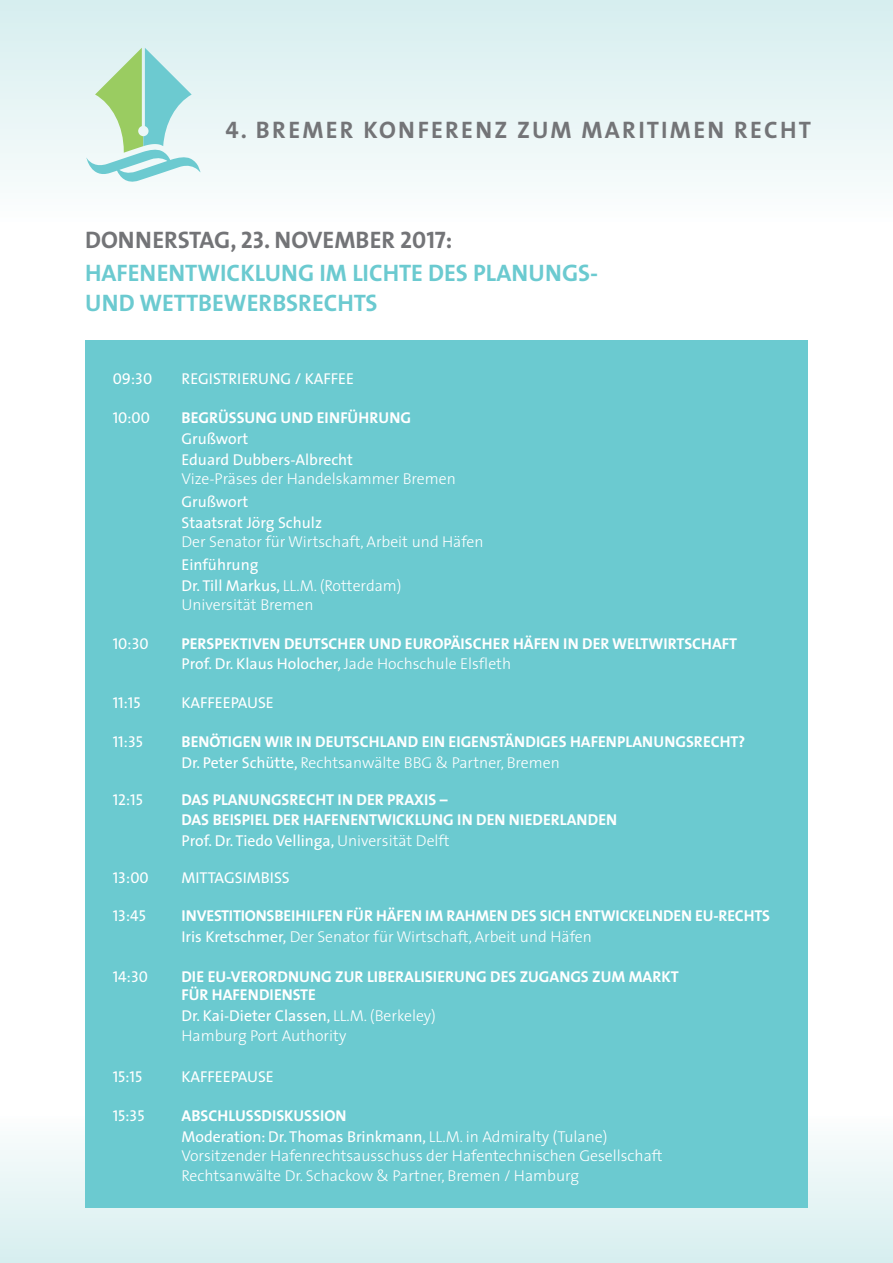
<style>
.page{position:relative;width:893px;height:1263px;background:#fff}
.page>*{position:absolute;margin:0;border:0;box-sizing:border-box;transform-origin:0 0}
.t1{font:24px/30px "The Sans Bold Caps";color:#6bcad0}
.t2{font:700 24px "The Sans";letter-spacing:.095em;color:#737477}
.t3{font:24px "The Sans Bold Caps";color:#737477}
.t4{font:700 15.75px/19.5px "The Sans";color:#fff}
.t5{font:15.75px/21px "The Sans";color:#fff}
.t6{font:300 15.75px/19.5px "The Sans";color:#fff}
.t7{font:15.75px "The Sans Caps";color:#fff}
.s1{font-family:"The Sans Bold Caps";font-weight:400}
.s2{font-weight:300}
.s3{font-weight:400}
.s4{font-weight:700}
</style>
<div class="page">
<div style="left:0;top:1114px;width:893px;height:148px;background:linear-gradient(to bottom,#fcfefd,#d6eeef)"></div>
<div style="left:0;top:0;width:893px;height:222px;background:linear-gradient(to bottom,#d5eeef,#fcfdfd)"></div>
<svg style="left:86px;top:48px;width:114px;height:134px"></svg>
<div style="left:85px;top:340px;width:723px;height:868px;background:#6bcad0"></div>
<h1 class="t2" style="left:225px;top:121px;width:587px"><span class="s1">4</span>. BREMER KONFERENZ ZUM MARITIMEN RECHT</h1>
<h1 class="t3" style="left:85px;top:225px;width:369px">DONNERSTAG, 23. NOVEMBER 2017:</h1>
<h1 class="t1" style="left:85px;top:257px;width:515px">HAFENENTWICKLUNG IM LICHTE DES PLANUNGS-<br>UND WETTBEWERBSRECHTS</h1>
<p class="t7" style="left:113px;top:369px;width:41px">09:30</p>
<p class="t7" style="left:113px;top:408px;width:39px">10:00</p>
<p class="t7" style="left:113px;top:635px;width:38px">10:30</p>
<p class="t7" style="left:113px;top:693px;width:30px">11:15</p>
<p class="t7" style="left:113px;top:732px;width:32px">11:35</p>
<p class="t7" style="left:113px;top:791px;width:32px">12:15</p>
<p class="t7" style="left:113px;top:869px;width:38px">13:00</p>
<p class="t7" style="left:113px;top:906px;width:35px">13:45</p>
<p class="t7" style="left:113px;top:968px;width:37px">14:30</p>
<p class="t7" style="left:113px;top:1067px;width:31px">15:15</p>
<p class="t7" style="left:113px;top:1106px;width:34px">15:35</p>
<p class="t5" style="left:181px;top:370px;width:174px">REGISTRIERUNG / KAFFEE</p>
<p class="t4" style="left:181px;top:409px;width:231px">BEGRÜSSUNG UND EINFÜHRUNG</p>
<p class="t5" style="left:181px;top:430px;width:173px">Grußwort<br>Eduard Dubbers-Albrecht</p>
<p class="t6" style="left:181px;top:471px;width:276px">Vize-Präses der Handelskammer Bremen</p>
<p class="t5" style="left:181px;top:493px;width:142px">Grußwort<br>Staatsrat Jörg Schulz</p>
<p class="t6" style="left:181px;top:534px;width:304px">Der Senator für Wirtschaft, Arbeit und Häfen</p>
<p class="t5" style="left:181px;top:556px;width:222px">Einführung<br>Dr. Till Markus, <span class="s2">LL.M. (Rotterdam)</span></p>
<p class="t6" style="left:181px;top:597px;width:133px">Universität Bremen</p>
<p class="t4" style="left:181px;top:636px;width:557px">PERSPEKTIVEN DEUTSCHER UND EUROPÄISCHER HÄFEN IN DER WELTWIRTSCHAFT<br><span class="s3">Prof. Dr. Klaus Holocher,</span> <span class="s2">Jade Hochschule Elsfleth</span></p>
<p class="t5" style="left:181px;top:694px;width:94px">KAFFEEPAUSE</p>
<p class="t4" style="left:181px;top:733px;width:565px;line-height:21px">BENÖTIGEN WIR IN DEUTSCHLAND EIN EIGENSTÄNDIGES HAFENPLANUNGSRECHT?<br><span class="s3">Dr. Peter Schütte,</span> <span class="s2">Rechtsanwälte BBG &amp; Partner, Bremen</span></p>
<p class="t4" style="left:181px;top:792px;width:437px">DAS PLANUNGSRECHT IN DER PRAXIS –<br>DAS BEISPIEL DER HAFENENTWICKLUNG IN DEN NIEDERLANDEN</p>
<p class="t5" style="left:181px;top:832px;width:270px">Prof. Dr. Tiedo Vellinga, <span class="s2">Universität Delft</span></p>
<p class="t5" style="left:181px;top:869px;width:110px">MITTAGSIMBISS</p>
<p class="t4" style="left:181px;top:907px;width:590px;line-height:21px">INVESTITIONSBEIHILFEN FÜR HÄFEN IM RAHMEN DES SICH ENTWICKELNDEN EU-RECHTS<br><span class="s3">Iris Kretschmer,</span> <span class="s2">Der Senator für Wirtschaft, Arbeit und Häfen</span></p>
<p class="t4" style="left:181px;top:970px;width:499px;line-height:18px">DIE EU-VERORDNUNG ZUR LIBERALISIERUNG DES ZUGANGS ZUM MARKT<br>FÜR HAFENDIENSTE</p>
<p class="t6" style="left:181px;top:1008px;width:256px"><span class="s3">Dr. Kai-Dieter Classen,</span> LL.M. (Berkeley)<br>Hamburg Port Authority</p>
<p class="t5" style="left:181px;top:1067px;width:94px">KAFFEEPAUSE</p>
<p class="t5" style="left:181px;top:1106px;width:427px"><span class="s4">ABSCHLUSSDISKUSSION<br></span>Moderation: Dr. Thomas Brinkmann, <span class="s2">LL.M. in Admiralty (Tulane)</span></p>
<p class="t6" style="left:181px;top:1147px;width:483px">Vorsitzender Hafenrechtsausschuss der Hafentechnischen Gesellschaft<br>Rechtsanwälte Dr. Schackow &amp; Partner, Bremen / Hamburg</p>
</div>
